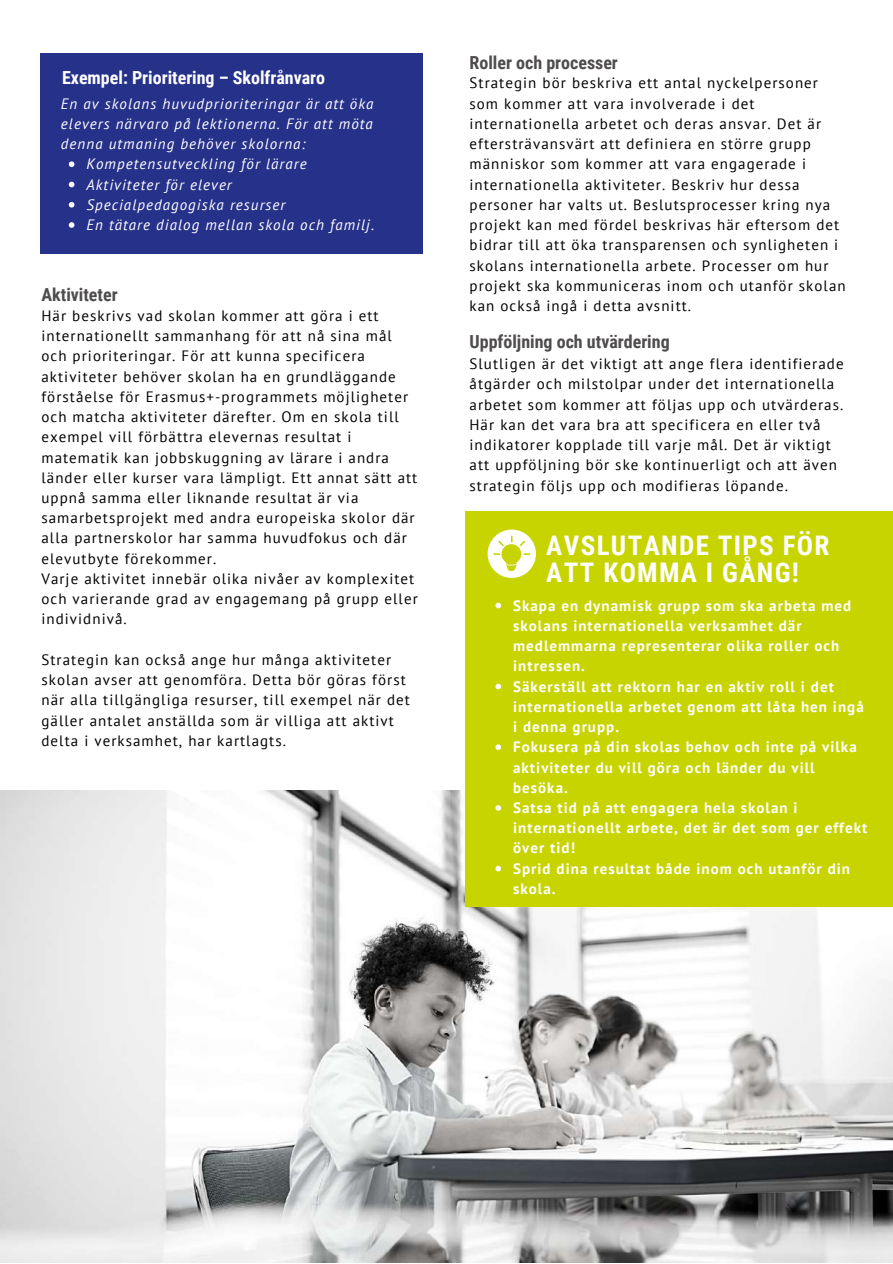
<style>
.page{position:relative;width:893px;height:1264px;background:#fff}
.page>*{position:absolute;margin:0;border:0;box-sizing:border-box;transform-origin:0 0}
.t1{font:700 27px/27px "Roboto Condensed";letter-spacing:.05em;color:#fff}
.t2{font:700 18px "Roboto Condensed";color:#4f4c4c}
.t3{font:700 18px "Roboto Condensed";color:#fff}
.t4{font:15px/20.2px "PT Sans";letter-spacing:.07em;color:#000}
.t5{font:700 15px/20.2px "PT Sans";letter-spacing:.07em;color:#fff}
.t6{font:italic 15px/20.2px "PT Sans";letter-spacing:.07em;color:#fff}
</style>
<div class="page">
<div style="left:40px;top:53px;width:382px;height:200px;background:#26318a"></div>
<svg style="left:69px;top:161px;width:5px;height:6px"></svg>
<svg style="left:69px;top:182px;width:5px;height:5px"></svg>
<svg style="left:69px;top:202px;width:5px;height:5px"></svg>
<svg style="left:69px;top:222px;width:5px;height:6px"></svg>
<img style="left:0;top:791px;width:892px;height:470px">
<div style="left:465px;top:511px;width:427px;height:396px;background:#c8d400"></div>
<svg style="left:495px;top:602px;width:6px;height:6px"></svg>
<svg style="left:495px;top:683px;width:6px;height:6px"></svg>
<svg style="left:495px;top:744px;width:6px;height:6px"></svg>
<svg style="left:495px;top:805px;width:6px;height:5px"></svg>
<svg style="left:495px;top:865px;width:6px;height:6px"></svg>
<svg style="left:487px;top:529px;width:49px;height:49px"></svg>
<svg style="left:493px;top:535px;width:37px;height:36px"></svg>
<p class="t3" style="left:62px;top:68px;width:264px">Exempel: Prioritering – Skolfrånvaro</p>
<p class="t6" style="left:61px;top:93px;width:314px;text-align:justify">En av skolans huvudprioriteringar är att öka elevers närvaro på lektionerna. För att möta denna utmaning behöver skolorna:</p>
<p class="t6" style="left:86px;top:154px;width:289px">Kompetensutveckling för lärare<br>Aktiviteter för elever<br>Specialpedagogiska resurser<br>En tätare dialog mellan skola och familj.</p>
<p class="t2" style="left:41px;top:285px;width:78px">Aktiviteter</p>
<p class="t4" style="left:41px;top:305px;width:378px">Här beskrivs vad skolan kommer att göra i ett internationellt sammanhang för att nå sina mål och prioriteringar. För att kunna specificera aktiviteter behöver skolan ha en grundläggande förståelse för Erasmus+-programmets möjligheter och matcha aktiviteter därefter. Om en skola till exempel vill förbättra elevernas resultat i matematik kan jobbskuggning av lärare i andra länder eller kurser vara lämpligt. Ett annat sätt att uppnå samma eller liknande resultat är via samarbetsprojekt med andra europeiska skolor där alla partnerskolor har samma huvudfokus och där elevutbyte förekommer.<br>Varje aktivitet innebär olika nivåer av komplexitet och varierande grad av engagemang på grupp eller individnivå.</p>
<p class="t4" style="left:41px;top:649px;width:351px">Strategin kan också ange hur många aktiviteter</p>
<p class="t4" style="left:41px;top:669px;width:370px">skolan avser att genomföra. Detta bör göras först när alla tillgängliga resurser, till exempel när det gäller antalet anställda som är villiga att aktivt delta i verksamhet, har kartlagts.</p>
<p class="t2" style="left:469px;top:52px;width:150px">Roller och processer</p>
<p class="t4" style="left:469px;top:73px;width:377px">Strategin bör beskriva ett antal nyckelpersoner som kommer att vara involverade i det internationella arbetet och deras ansvar. Det är eftersträvansvärt att definiera en större grupp människor som kommer att vara engagerade i internationella aktiviteter. Beskriv hur dessa personer har valts ut. Beslutsprocesser kring nya projekt kan med fördel beskrivas här eftersom det bidrar till att öka transparensen och synligheten i skolans internationella arbete. Processer om hur projekt ska kommuniceras inom och utanför skolan kan också ingå i detta avsnitt.</p>
<p class="t2" style="left:469px;top:331px;width:202px">Uppföljning och utvärdering</p>
<p class="t4" style="left:469px;top:353px;width:375px">Slutligen är det viktigt att ange flera identifierade åtgärder och milstolpar under det internationella arbetet som kommer att följas upp och utvärderas.<br>Här kan det vara bra att specificera en eller två indikatorer kopplade till varje mål. Det är viktigt att uppföljning bör ske kontinuerligt och att även strategin följs upp och modifieras löpande.</p>
<h1 class="t1" style="left:546px;top:532px;width:284px">AVSLUTANDE TIPS FÖR<br>ATT KOMMA I GÅNG!</h1>
<p class="t5" style="left:513px;top:595px;width:356px">Skapa en dynamisk grupp som ska arbeta med skolans internationella verksamhet där medlemmarna representerar olika roller och intressen.<br>Säkerställ att rektorn har en aktiv roll i det internationella arbetet genom att låta hen ingå i denna grupp.<br>Fokusera på din skolas behov och inte på vilka aktiviteter du vill göra och länder du vill besöka.<br>Satsa tid på att engagera hela skolan i internationellt arbete, det är det som ger effekt över tid!<br>Sprid dina resultat både inom och utanför din skola.</p>
</div>
